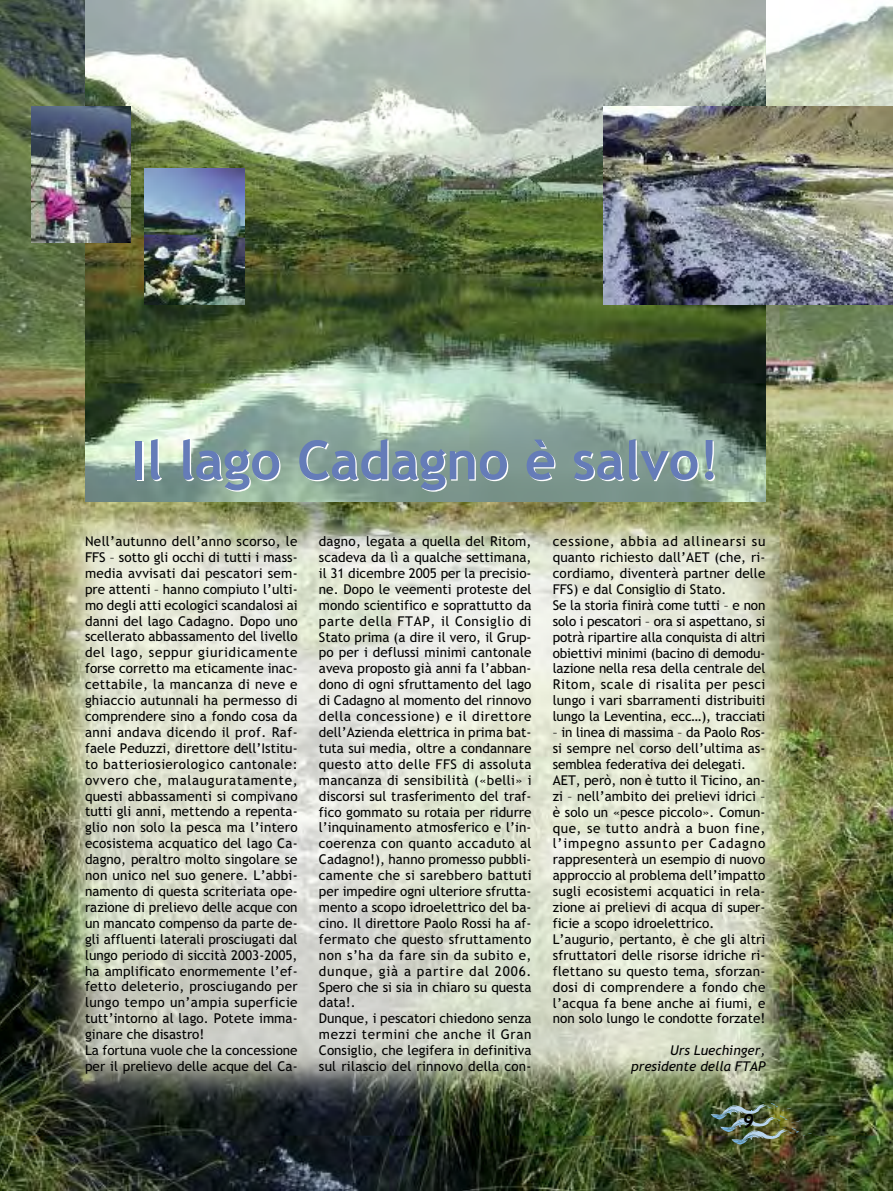
<style>
.page{position:relative;width:893px;height:1191px;background:#fff}
.page>*{position:absolute;margin:0;border:0;box-sizing:border-box;transform-origin:0 0}
.t1{font:700 54px "Trebuchet MS";color:#fff}
.t2{font:italic 700 19.5px "Trebuchet";color:#000}
.t3{font:13.5px/15.9px "Trebuchet MS";color:#000}
.t4{font:italic 13.5px/15.9px "Trebuchet MS";color:#000;text-align:right}
</style>
<div class="page">
<img style="left:0;top:0;width:893px;height:1191px">
<img style="left:710px;top:1101px;width:102px;height:43px">
<img style="left:85px;top:0;width:680px;height:501px">
<img style="left:604px;top:106px;width:289px;height:198px">
<img style="left:31px;top:106px;width:100px;height:136px">
<img style="left:145px;top:169px;width:99px;height:136px">
<h1 class="t1" style="left:133px;top:430px;width:589px">Il lago Cadagno è salvo!</h1>
<p class="t3" style="left:85px;top:533px;width:214px">Nell’autunno dell’anno scorso, le FFS – sotto gli occhi di tutti i mass&shy;media avvisati dai pescatori sem&shy;pre attenti – hanno compiuto l’ulti&shy;mo degli atti ecologici scandalosi ai danni del lago Cadagno. Dopo uno scellerato abbassamento del livello del lago, seppur giuridicamente forse corretto ma eticamente inac&shy;cettabile, la mancanza di neve e ghiaccio autunnali ha permesso di comprendere sino a fondo cosa da anni andava dicendo il prof. Raf&shy;faele Peduzzi, direttore dell’Istitu&shy;to batteriosierologico cantonale: ovvero che, malauguratamente, questi abbassamenti si compivano tutti gli anni, mettendo a repenta&shy;glio non solo la pesca ma l’intero ecosistema acquatico del lago Ca&shy;dagno, peraltro molto singolare se non unico nel suo genere. L’abbi&shy;namento di questa scriteriata ope&shy;razione di prelievo delle acque con un mancato compenso da parte de&shy;gli affluenti laterali prosciugati dal lungo periodo di siccità 2003-2005, ha amplificato enormemente l’ef&shy;fetto deleterio, prosciugando per lungo tempo un’ampia superficie tutt’intorno al lago. Potete imma&shy;ginare che disastro!<br>La fortuna vuole che la concessione per il prelievo delle acque del Ca-</p>
<p class="t3" style="left:319px;top:533px;width:214px">dagno, legata a quella del Ritom, scadeva da lì a qualche settimana, il 31 dicembre 2005 per la precisio&shy;ne. Dopo le veementi proteste del mondo scientifico e soprattutto da parte della FTAP, il Consiglio di Stato prima (a dire il vero, il Grup&shy;po per i deflussi minimi cantonale aveva proposto già anni fa l’abban&shy;dono di ogni sfruttamento del lago di Cadagno al momento del rinnovo della concessione) e il direttore dell’Azienda elettrica in prima bat&shy;tuta sui media, oltre a condannare questo atto delle FFS di assoluta mancanza di sensibilità («belli» i discorsi sul trasferimento del traf&shy;fico gommato su rotaia per ridurre l’inquinamento atmosferico e l’in&shy;coerenza con quanto accaduto al Cadagno!), hanno promesso pubbli&shy;camente che si sarebbero battuti per impedire ogni ulteriore sfrutta&shy;mento a scopo idroelettrico del ba&shy;cino. Il direttore Paolo Rossi ha af&shy;fermato che questo sfruttamento non s’ha da fare sin da subito e, dunque, già a partire dal 2006.<br>Spero che si sia in chiaro su questa data!.<br>Dunque, i pescatori chiedono senza mezzi termini che anche il Gran Consiglio, che legifera in definitiva sul rilascio del rinnovo della con-</p>
<p class="t3" style="left:553px;top:533px;width:214px">cessione, abbia ad allinearsi su quanto richiesto dall’AET (che, ri&shy;cordiamo, diventerà partner delle FFS) e dal Consiglio di Stato.<br>Se la storia finirà come tutti – e non solo i pescatori – ora si aspettano, si potrà ripartire alla conquista di altri obiettivi minimi (bacino di demodu&shy;lazione nella resa della centrale del Ritom, scale di risalita per pesci lungo i vari sbarramenti distribuiti lungo la Leventina, ecc…), tracciati</p>
<p class="t3" style="left:553px;top:724px;width:214px">– in linea di massima – da Paolo Ros&shy;si sempre nel corso dell’ultima as&shy;semblea federativa dei delegati.<br>AET, però, non è tutto il Ticino, an&shy;zi – nell’ambito dei prelievi idrici – è solo un «pesce piccolo». Comun&shy;que, se tutto andrà a buon fine, l’impegno assunto per Cadagno rappresenterà un esempio di nuovo approccio al problema dell’impatto sugli ecosistemi acquatici in rela&shy;zione ai prelievi di acqua di super&shy;ficie a scopo idroelettrico.<br>L’augurio, pertanto, è che gli altri sfruttatori delle risorse idriche ri&shy;flettano su questo tema, sforzan&shy;dosi di comprendere a fondo che l’acqua fa bene anche ai fiumi, e non solo lungo le condotte forzate!</p>
<p class="t4" style="left:631px;top:1042px;width:136px">Urs Luechinger, presidente della FTAP</p>
<h2 class="t2" style="left:743px;top:1110px;width:13px">9</h2>
</div>
